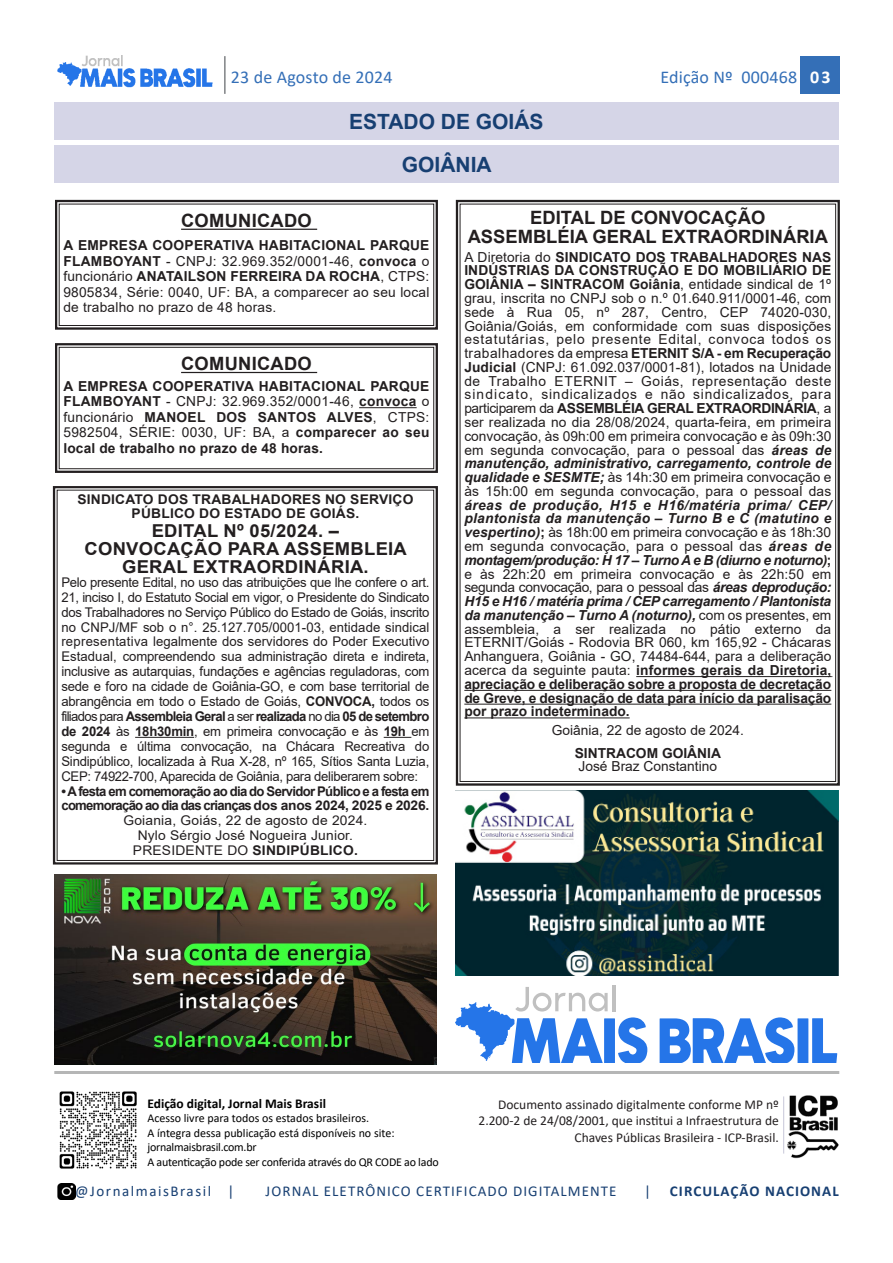
<style>
.page{position:relative;width:893px;height:1263px;background:#fff}
.page>*{position:absolute;margin:0;border:0;box-sizing:border-box;transform-origin:0 0}
.t1{font:700 21px/43px "Arial";color:#173f72;text-align:center}
.t2{font:700 18.3px/18.3px "Arial";color:#231f20;text-align:center}
.t3{font:18px "Calibri";letter-spacing:.01em;color:#346fb7}
.t4{font:700 17.85px/17.9px "Arial";letter-spacing:.015em;color:#231f20;text-align:center}
.t5{font:15px "Calibri";letter-spacing:.07em;color:#173f72}
.t6{font:15px "Calibri";letter-spacing:.105em;color:#173f72}
.t7{font:700 15px "Calibri";letter-spacing:.07em;color:#173f72}
.t8{font:13.8px/13.8px "Arial";color:#231f20;text-align:justify}
.t9{font:700 13.8px/15.6px "Arial";letter-spacing:.01em;color:#231f20;text-align:justify}
.t10{font:13.5px/16.2px "Calibri";color:#231f20;text-align:right}
.t11{font:700 13.5px "Calibri";color:#000}
.t12{font:13.35px/14.9px "Arial";letter-spacing:.015em;color:#231f20;text-align:justify}
.t13{font:700 13.35px/14.9px "Arial";letter-spacing:-.05em;color:#231f20}
.t14{font:700 13.35px/14.7px "Arial";letter-spacing:.015em;color:#231f20;text-align:center}
.t15{font:12px/14.4px "Calibri";letter-spacing:-.01em;color:#000}
.s1{font-weight:700;color:#fff}
.s2{font-weight:700}
.s3{font-weight:400}
.s4{font-weight:700;font-style:italic}
</style>
<div class="page">
<div style="left:800px;top:56px;width:40px;height:38px;background:#346fb7"></div>
<hr style="left:224px;top:56px;width:2px;height:38px;background:#808285">
<img style="left:57px;top:56px;width:156px;height:32px">
<img style="left:59px;top:1091px;width:78px;height:78px">
<img style="left:57px;top:1184px;width:18px;height:16px">
<hr style="left:54px;top:1071px;width:785px;height:3px;background:#b5b6b6">
<img style="left:783px;top:1095px;width:56px;height:64px">
<hr style="left:783px;top:1096px;width:1px;height:57px;background:#c7c7d9">
<div style="left:54px;top:102px;width:785px;height:38px;background:#d5d5e7"></div>
<div style="left:54px;top:145px;width:785px;height:38px;background:#d5d5e7"></div>
<img style="left:456px;top:791px;width:383px;height:184px">
<div style="left:55px;top:200px;width:383px;height:130px;border:2px solid #231f20"></div>
<div style="left:59px;top:204px;width:375px;height:122px;border:1px solid #231f20"></div>
<hr style="left:181px;top:229px;width:136px;height:1px;background:#231f20">
<div style="left:55px;top:343px;width:383px;height:130px;border:2px solid #231f20"></div>
<div style="left:59px;top:347px;width:375px;height:122px;border:1px solid #231f20"></div>
<hr style="left:181px;top:372px;width:136px;height:1px;background:#231f20">
<hr style="left:359px;top:407px;width:58px;height:1px;background:#231f20">
<img style="left:54px;top:874px;width:383px;height:191px">
<hr style="left:612px;top:985px;width:4px;height:26px;background:#c0c0c0">
<svg style="left:455px;top:987px;width:192px;height:75px"></svg>
<svg style="left:660px;top:1017px;width:177px;height:45px"></svg>
<div style="left:456px;top:200px;width:384px;height:586px;border:2px solid #231f20"></div>
<hr style="left:636px;top:676px;width:195px;height:1px;background:#231f20">
<hr style="left:464px;top:690px;width:367px;height:1px;background:#231f20">
<hr style="left:464px;top:704px;width:367px;height:1px;background:#231f20">
<hr style="left:464px;top:717px;width:166px;height:1px;background:#231f20">
<div style="left:53px;top:486px;width:385px;height:378px;border:2px solid #231f20"></div>
<div style="left:57px;top:490px;width:377px;height:371px;border:1px solid #231f20"></div>
<hr style="left:135px;top:737px;width:59px;height:1px;background:#231f20">
<svg style="left:384px;top:737px;width:27px;height:1px"></svg>
<h3 class="t3" style="left:231px;top:65px;width:163px">23 de Agosto de 2024</h3>
<h3 class="t3" style="left:660px;top:65px;width:172px">Edição Nº 000468 <span class="s1">03</span></h3>
<h1 class="t1" style="left:349px;top:100px;width:196px">ESTADO DE GOIÁS<br>GOIÂNIA</h1>
<h2 class="t2" style="left:181px;top:212px;width:132px">COMUNICADO</h2>
<p class="t8" style="left:63px;top:237px;width:367px;line-height:15.6px"><span class="s2">A EMPRESA COOPERATIVA HABITACIONAL PARQUE FLAMBOYANT</span> - CNPJ: 32.969.352/0001-46, <span class="s2">convoca</span> o funcionário <span class="s2">ANATAILSON FERREIRA DA ROCHA</span>, CTPS:<br>9805834, Série: 0040, UF: BA, a comparecer ao seu local de trabalho no prazo de 48 horas.</p>
<h2 class="t2" style="left:181px;top:355px;width:132px">COMUNICADO</h2>
<p class="t9" style="left:63px;top:378px;width:367px">A EMPRESA COOPERATIVA HABITACIONAL PARQUE FLAMBOYANT <span class="s3">- CNPJ: 32.969.352/0001-46,</span> convoca <span class="s3">o funcionário</span> MANOEL DOS SANTOS ALVES<span class="s3">, CTPS:<br>5982504, SÉRIE: 0030, UF: BA, a</span> comparecer ao seu local de trabalho no prazo de 48 horas.</p>
<p class="t14" style="left:77px;top:492px;width:338px">SINDICATO DOS TRABALHADORES NO SERVIÇO<br>PÚBLICO DO ESTADO DE GOIÁS.</p>
<p class="t4" style="left:85px;top:522px;width:324px">EDITAL Nº 05/2024. –<br>CONVOCAÇÃO PARA ASSEMBLEIA<br>GERAL EXTRAORDINÁRIA.</p>
<p class="t12" style="left:61px;top:574px;width:369px">Pelo presente Edital, no uso das atribuições que lhe confere o art.<br>21, inciso I, do Estatuto Social em vigor, o Presidente do Sindicato dos Trabalhadores no Serviço Público do Estado de Goiás, inscrito no CNPJ/MF sob o n°. 25.127.705/0001-03, entidade sindical representativa legalmente dos servidores do Poder Executivo Estadual, compreendendo sua administração direta e indireta, inclusive as autarquias, fundações e agências reguladoras, com sede e foro na cidade de Goiânia-GO, e com base territorial de abrangência em todo o Estado de Goiás, <span class="s2">CONVOCA,</span> todos os filiados para <span class="s2">Assembleia Geral</span> a ser <span class="s2">realizada</span> no dia <span class="s2">05 de setembro de 2024</span> às <span class="s2">18h30min</span>, em primeira convocação e às <span class="s2">19h</span> em segunda e última convocação, na Chácara Recreativa do Sindipúblico, localizada à Rua X-28, nº 165, Sítios Santa Luzia, CEP: 74922-700, Aparecida de Goiânia, para deliberarem sobre:</p>
<p class="t13" style="left:61px;top:783px;width:369px">• A festa em comemoração ao dia do Servidor Público e a festa em comemoração ao dia das crianças dos anos 2024, 2025 e 2026.</p>
<p class="t12" style="left:123px;top:813px;width:245px;text-align:center">Goiania, Goiás, 22 de agosto de 2024.<br>Nylo Sérgio José Nogueira Junior.<br>PRESIDENTE DO <span class="s2">SINDIPÚBLICO.</span></p>
<h2 class="t2" style="left:468px;top:209px;width:362px">EDITAL DE CONVOCAÇÃO<br>ASSEMBLÉIA GERAL EXTRAORDINÁRIA</h2>
<p class="t8" style="left:464px;top:250px;width:369px">A Diretoria do <span class="s2">SINDICATO DOS TRABALHADORES NAS INDÚSTRIAS DA CONSTRUÇÃO E DO MOBILIÁRIO DE GOIÂNIA – SINTRACOM Goiânia</span>, entidade sindical de 1º grau, inscrita no CNPJ sob o n.º 01.640.911/0001-46, com sede à Rua 05, nº 287, Centro, CEP 74020-030, Goiânia/Goiás, em conformidade com suas disposições estatutárias, pelo presente Edital, convoca todos os trabalhadores da empresa <span class="s2">ETERNIT S/A - em Recuperação Judicial</span> (CNPJ: 61.092.037/0001-81), lotados na Unidade de Trabalho ETERNIT – Goiás, representação deste sindicato, sindicalizados e não sindicalizados, para participarem da <span class="s2">ASSEMBLÉIA GERAL EXTRAORDINÁRIA</span>, a ser realizada no dia 28/08/2024, quarta-feira, em primeira convocação, às 09h:00 em primeira convocação e às 09h:30 em segunda convocação, para o pessoal das <span class="s4">áreas de manutenção, administrativo, carregamento, controle de qualidade e SESMTE;</span> às 14h:30 em primeira convocação e às 15h:00 em segunda convocação, para o pessoal das</p>
<p class="t8" style="left:464px;top:498px;width:369px"><span class="s4">áreas de produção, H15 e H16/matéria prima/ CEP/ plantonista da manutenção – Turno B e C (matutino e vespertino)</span><span class="s2">;</span> às 18h:00 em primeira convocação e às 18h:30 em segunda convocação, para o pessoal das <span class="s4">áreas de montagem/produção: H 17 – Turno A e B (diurno e noturno)</span><span class="s2">; </span>e às 22h:20 em primeira convocação e às 22h:50 em segunda convocação, para o pessoal das <span class="s4">áreas deprodução:<br>H15 e H16 / matéria prima / CEP carregamento / Plantonista da manutenção – Turno A (noturno),</span> com os presentes, em assembleia, a ser realizada no pátio externo da ETERNIT/Goiás - Rodovia BR 060, km 165,92 - Chácaras Anhanguera, Goiânia - GO, 74484-644, para a deliberação acerca da seguinte pauta: <span class="s2">informes gerais da Diretoria, apreciação e deliberação sobre a proposta de decretação de Greve, e designação de data para início da paralisação por prazo indeterminado.</span></p>
<p class="t8" style="left:552px;top:723px;width:194px">Goiânia, 22 de agosto de 2024.</p>
<p class="t9" style="left:575px;top:745px;width:148px">SINTRACOM GOIÂNIA</p>
<p class="t8" style="left:579px;top:759px;width:140px">José Braz Constantino</p>
<p class="t11" style="left:147px;top:1094px;width:180px">Edição digital, Jornal Mais Brasil</p>
<p class="t15" style="left:147px;top:1111px;width:293px">Acesso livre para todos os estados brasileiros.<br>A íntegra dessa publicação está disponíveis no site: jornalmaisbrasil.com.br<br>A autenticação pode ser conferida através do QR CODE ao lado</p>
<p class="t10" style="left:479px;top:1096px;width:302px">Documento assinado digitalmente conforme MP nº<br>2.200-2 de 24/08/2001, que institui a Infraestrutura de<br>Chaves Públicas Brasileira - ICP-Brasil.</p>
<p class="t6" style="left:75px;top:1181px;width:161px">@JornalmaisBrasil |</p>
<p class="t5" style="left:266px;top:1181px;width:352px">JORNAL ELETRÔNICO CERTIFICADO DIGITALMENTE</p>
<p class="t5" style="left:644px;top:1181px;width:8px">|</p>
<p class="t7" style="left:670px;top:1181px;width:170px">CIRCULAÇÃO NACIONAL</p>
</div>
